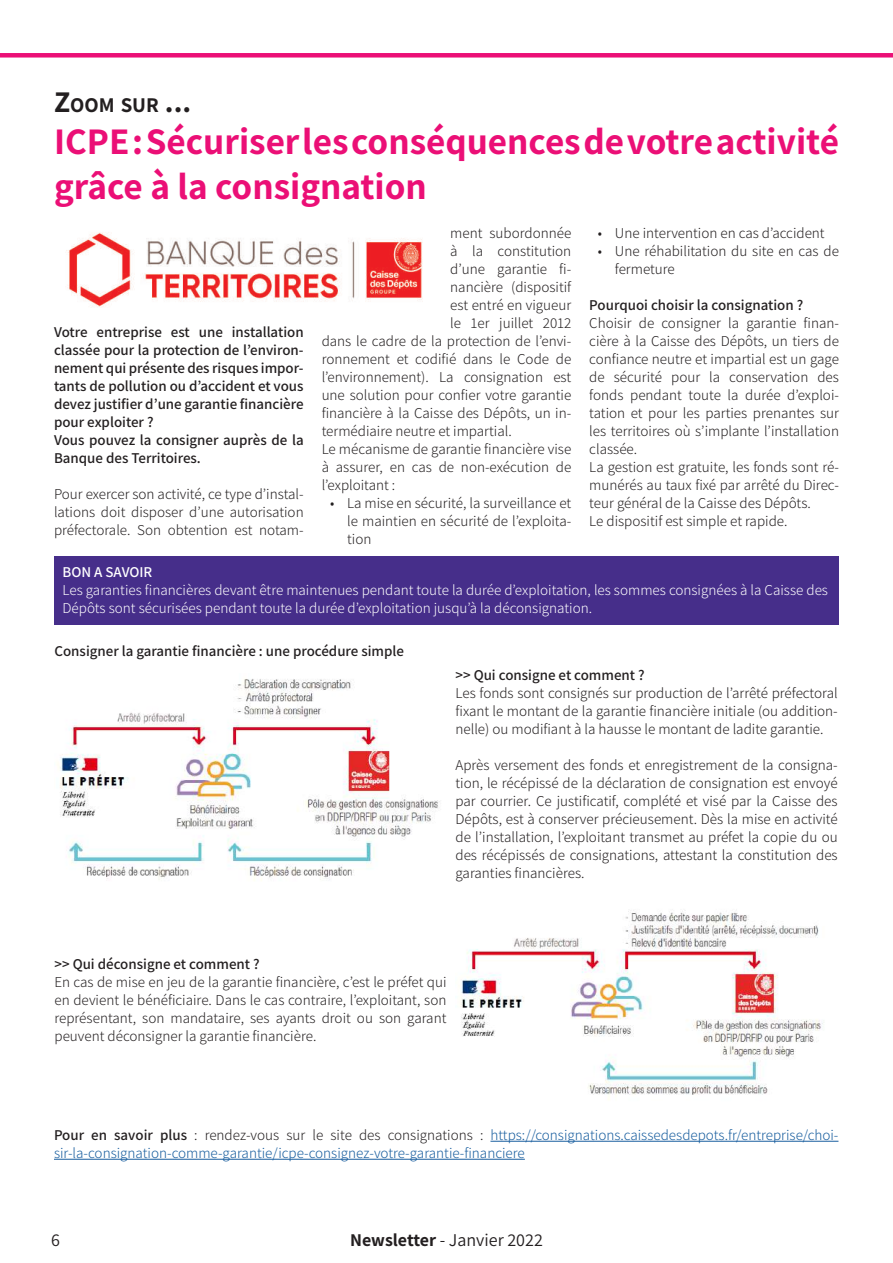
<style>
.page{position:relative;width:893px;height:1263px;background:#fff}
.page>*{position:absolute;margin:0;border:0;box-sizing:border-box;transform-origin:0 0}
.t1{font:700 37.5px/45px "Assistant";color:#eb0f76}
.t2{font:700 21px "Assistant";color:#231f20}
.t3{font:18px "Assistant";color:#231f20}
.t4{font:300 15px/18px "Assistant";color:#231f20;text-align:justify}
.t5{font:600 15px/18px "Assistant";color:#231f20}
.t6{font:300 15px/18px "Assistant";color:#175d9e}
.t7{font:300 15px/18px "Assistant";color:#fff}
.t8{font:600 15px "Assistant";color:#fff}
.s1{font-size:30px}
.s2{font-weight:600;color:#231f20}
.s3{color:#231f20}
.s4{font-weight:700}
</style>
<div class="page">
<div style="left:0;top:53px;width:893px;height:5px;background:#eb0f76"></div>
<img style="left:66px;top:232px;width:357px;height:76px">
<div style="left:54px;top:557px;width:785px;height:68px;background:#462e8a"></div>
<img style="left:57px;top:679px;width:383px;height:202px">
<img style="left:461px;top:910px;width:362px;height:190px">
<hr style="left:490px;top:1141px;width:348px;height:1px;background:#175d9e">
<hr style="left:54px;top:1159px;width:471px;height:1px;background:#175d9e">
<h2 class="t2" style="left:54px;top:90px;width:139px"><span class="s1">Z</span>OOM SUR <span class="s1">...</span></h2>
<h1 class="t1" style="left:54px;top:117px;width:786px">ICPE : Sécuriser les conséquences de votre activité grâce à la consignation</h1>
<p class="t5" style="left:54px;top:322px;width:251px">Votre entreprise est une installation classée pour la protection de l’environ&shy;nement qui présente des risques impor&shy;tants de pollution ou d’accident et vous devez justifier d’une garantie financière pour exploiter ?<br>Vous pouvez la consigner auprès de la Banque des Territoires.</p>
<p class="t4" style="left:54px;top:484px;width:251px">Pour exercer son activité, ce type d’instal&shy;lations doit disposer d’une autorisation préfectorale. Son obtention est notam-</p>
<p class="t4" style="left:450px;top:223px;width:123px">ment subordonnée</p>
<p class="t4" style="left:450px;top:241px;width:123px">à la constitution</p>
<p class="t4" style="left:450px;top:259px;width:123px">d’une garantie fi-</p>
<p class="t4" style="left:450px;top:277px;width:123px">nancière (dispositif</p>
<p class="t4" style="left:450px;top:295px;width:123px">est entré en vigueur</p>
<p class="t4" style="left:450px;top:313px;width:123px">le 1er juillet 2012</p>
<p class="t4" style="left:322px;top:331px;width:251px">dans le cadre de la protection de l’envi-</p>
<p class="t4" style="left:322px;top:349px;width:251px">ronnement et codifié dans le Code de</p>
<p class="t4" style="left:322px;top:367px;width:251px">l’environnement). La consignation est</p>
<p class="t4" style="left:322px;top:385px;width:251px">une solution pour confier votre garantie</p>
<p class="t4" style="left:322px;top:403px;width:251px">financière à la Caisse des Dépôts, un in-</p>
<p class="t4" style="left:322px;top:421px;width:192px">termédiaire neutre et impartial.</p>
<p class="t4" style="left:322px;top:439px;width:251px">Le mécanisme de garantie financière vise</p>
<p class="t4" style="left:322px;top:457px;width:251px">à assurer, en cas de non-exécution de</p>
<p class="t4" style="left:322px;top:475px;width:75px">l’exploitant :</p>
<p class="t4" style="left:347px;top:493px;width:226px;text-indent:-17px">• La mise en sécurité, la surveillance et le maintien en sécurité de l’exploita&shy;tion</p>
<p class="t4" style="left:598px;top:223px;width:228px">• Une intervention en cas d’accident</p>
<p class="t4" style="left:615px;top:241px;width:226px;text-indent:-17px">• Une réhabilitation du site en cas de fermeture</p>
<p class="t5" style="left:589px;top:295px;width:215px">Pourquoi choisir la consignation ?</p>
<p class="t4" style="left:589px;top:313px;width:251px;text-align:left">Choisir de consigner la garantie finan&shy;cière à la Caisse des Dépôts, un tiers de confiance neutre et impartial est un gage de sécurité pour la conservation des fonds pendant toute la durée d’exploi&shy;tation et pour les parties prenantes sur les territoires où s’implante l’installation classée.<br>La gestion est gratuite, les fonds sont ré&shy;munérés au taux fixé par arrêté du Direc&shy;teur général de la Caisse des Dépôts.<br>Le dispositif est simple et rapide.</p>
<p class="t8" style="left:63px;top:561px;width:91px">BON A SAVOIR</p>
<p class="t7" style="left:63px;top:580px;width:767px">Les garanties financières devant être maintenues pendant toute la durée d’exploitation, les sommes consignées à la Caisse des<br>Dépôts sont sécurisées pendant toute la durée d’exploitation jusqu’à la déconsignation.</p>
<p class="t5" style="left:54px;top:642px;width:351px">Consigner la garantie financière : une procédure simple</p>
<p class="t5" style="left:455px;top:665px;width:191px">&gt;&gt; Qui consigne et comment ?</p>
<p class="t4" style="left:455px;top:683px;width:384px">Les fonds sont consignés sur production de l’arrêté préfectoral fixant le montant de la garantie financière initiale (ou addition&shy;nelle) ou modifiant à la hausse le montant de ladite garantie.</p>
<p class="t4" style="left:455px;top:755px;width:384px">Après versement des fonds et enregistrement de la consigna&shy;tion, le récépissé de la déclaration de consignation est envoyé par courrier. Ce justificatif, complété et visé par la Caisse des Dépôts, est à conserver précieusement. Dès la mise en activité de l’installation, l’exploitant transmet au préfet la copie du ou des récépissés de consignations, attestant la constitution des garanties financières.</p>
<p class="t5" style="left:54px;top:954px;width:207px">&gt;&gt; Qui déconsigne et comment ?</p>
<p class="t4" style="left:54px;top:972px;width:393px">En cas de mise en jeu de la garantie financière, c’est le préfet qui en devient le bénéficiaire. Dans le cas contraire, l’exploitant, son représentant, son mandataire, ses ayants droit ou son garant peuvent déconsigner la garantie financière.</p>
<p class="t6" style="left:54px;top:1125px;width:786px"><span class="s2">Pour en savoir plus</span> <span class="s3">: rendez-vous sur le site des consignations :</span> https://consignations.caissedesdepots.fr/entreprise/choi&shy;sir-la-consignation-comme-garantie/icpe-consignez-votre-garantie-financiere</p>
<p class="t3" style="left:51px;top:1227px;width:10px">6</p>
<p class="t3" style="left:350px;top:1227px;width:194px"><span class="s4">Newsletter</span> - Janvier 2022</p>
</div>
